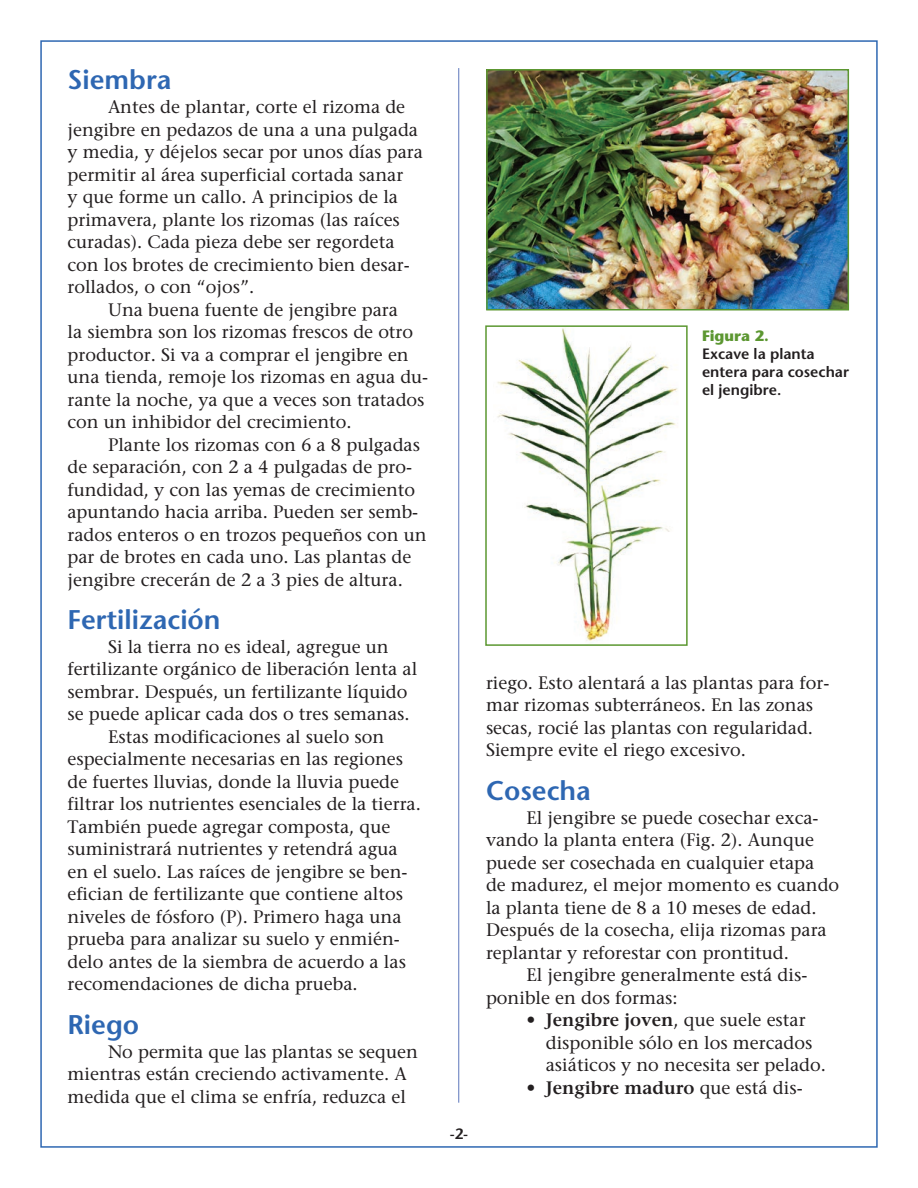
<style>
.page{position:relative;width:918px;height:1188px;background:#fff}
.page>*{position:absolute;margin:0;border:0;box-sizing:border-box;transform-origin:0 0}
.Subhed_paragraphs_sp{font:600 27px "Stone Sans";color:#2e67b2}
.Paragraf_indent{font:18px/22.5px "Stone Serif";color:#231f20}
.Paragraf_indent-2{font:600 18px "Stone Serif";color:#231f20}
.t1{font:600 15px/18px "Stone Sans";color:#231f20}
.s1{font-weight:700;color:#5c9731}
.s2{font-weight:600}
.s3{font-weight:400}
</style>
<div class="page">
<hr style="left:458px;top:68px;width:1px;height:1035px;background:#6f86c3">
<img style="left:489px;top:72px;width:357px;height:235px">
<div style="left:486px;top:69px;width:363px;height:241px;border:2px solid #5c9731"></div>
<img style="left:497px;top:328px;width:181px;height:313px">
<div style="left:485px;top:325px;width:203px;height:321px;border:2px solid #5c9731"></div>
<p class="Subhed_paragraphs_sp" style="left:68px;top:63px;width:105px">Siembra</p>
<p class="Paragraf_indent" style="left:68px;top:95px;width:357px;text-indent:40px">Antes de plantar, corte el rizoma de jengibre en pedazos de una a una pulgada y media, y déjelos secar por unos días para permitir al área superficial cortada sanar<br>y que forme un callo. A principios de la primavera, plante los rizomas (las raíces curadas). Cada pieza debe ser regordeta con los brotes de crecimiento bien desar&shy;rollados, o con “ojos”.</p>
<p class="Paragraf_indent" style="left:68px;top:298px;width:362px;text-indent:40px">Una buena fuente de jengibre para<br>la siembra son los rizomas frescos de otro productor. Si va a comprar el jengibre en una tienda, remoje los rizomas en agua du&shy;rante la noche, ya que a veces son tratados con un inhibidor del crecimiento.</p>
<p class="Paragraf_indent" style="left:68px;top:433px;width:361px;text-indent:40px">Plante los rizomas con 6 a 8 pulgadas de separación, con 2 a 4 pulgadas de pro&shy;fundidad, y con las yemas de crecimiento apuntando hacia arriba. Pueden ser semb&shy;rados enteros o en trozos pequeños con un par de brotes en cada uno. Las plantas de jengibre crecerán de 2 a 3 pies de altura.</p>
<p class="Subhed_paragraphs_sp" style="left:68px;top:603px;width:155px">Fertilización</p>
<p class="Paragraf_indent" style="left:68px;top:635px;width:351px;text-indent:40px">Si la tierra no es ideal, agregue un fertilizante orgánico de liberación lenta al sembrar. Después, un fertilizante líquido se puede aplicar cada dos o tres semanas.</p>
<p class="Paragraf_indent" style="left:68px;top:725px;width:355px;text-indent:40px">Estas modificaciones al suelo son especialmente necesarias en las regiones de fuertes lluvias, donde la lluvia puede filtrar los nutrientes esenciales de la tierra.<br>También puede agregar composta, que suministrará nutrientes y retendrá agua en el suelo. Las raíces de jengibre se ben&shy;efician de fertilizante que contiene altos niveles de fósforo (P). Primero haga una prueba para analizar su suelo y enmién&shy;delo antes de la siembra de acuerdo a las recomendaciones de dicha prueba.</p>
<p class="Subhed_paragraphs_sp" style="left:68px;top:1007px;width:73px">Riego</p>
<p class="Paragraf_indent" style="left:68px;top:1040px;width:352px;text-indent:40px">No permita que las plantas se sequen mientras están creciendo activamente. A medida que el clima se enfría, reduzca el</p>
<p class="t1" style="left:702px;top:327px;width:149px"><span class="s1">Figura 2.<br></span>Excave la planta entera para cosechar el jengibre.</p>
<p class="t1" style="left:450px;top:1125px;width:20px">-2-</p>
<p class="Paragraf_indent" style="left:486px;top:671px;width:345px">riego. Esto alentará a las plantas para for&shy;mar rizomas subterráneos. En las zonas secas, rocié las plantas con regularidad.<br>Siempre evite el riego excesivo.</p>
<p class="Subhed_paragraphs_sp" style="left:486px;top:773px;width:106px">Cosecha</p>
<p class="Paragraf_indent" style="left:486px;top:806px;width:355px;text-indent:41px">El jengibre se puede cosechar exca&shy;vando la planta entera (Fig. 2). Aunque puede ser cosechada en cualquier etapa<br>de madurez, el mejor momento es cuando la planta tiene de 8 a 10 meses de edad.<br>Después de la cosecha, elija rizomas para replantar y reforestar con prontitud.</p>
<p class="Paragraf_indent" style="left:486px;top:964px;width:323px;text-indent:41px">El jengibre generalmente está dis&shy;ponible en dos formas:</p>
<p class="Paragraf_indent" style="left:546px;top:1009px;width:282px;text-indent:-19px">• <span class="s2">Jengibre joven</span>, que suele estar disponible sólo en los mercados asiáticos y no necesita ser pelado.</p>
<p class="Paragraf_indent-2" style="left:527px;top:1076px;width:278px"><span class="s3">•</span> Jengibre maduro <span class="s3">que está dis-</span></p>
</div>
